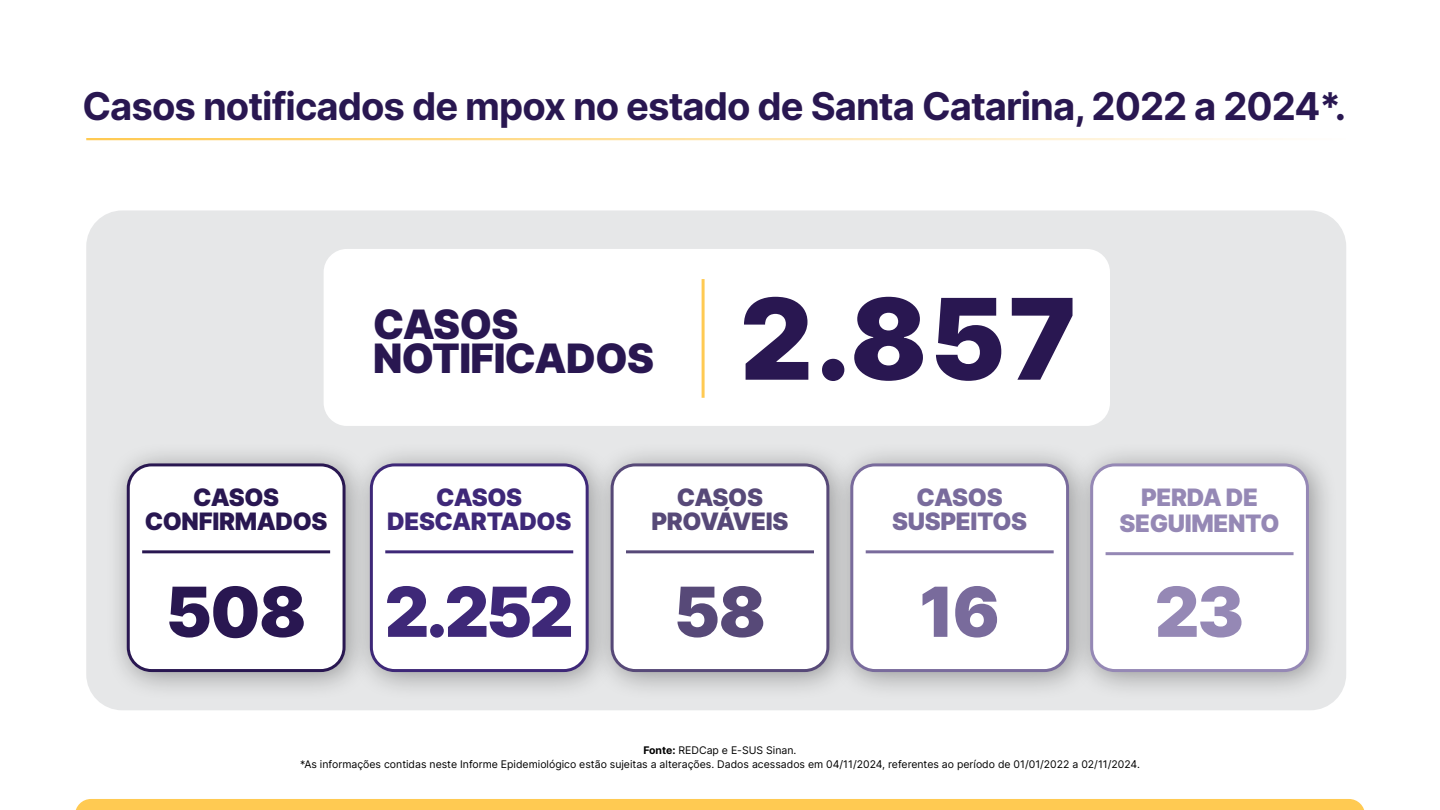
<style>
.page{position:relative;width:1440px;height:810px;background:#fff}
.page>*{position:absolute;margin:0;border:0;box-sizing:border-box;transform-origin:0 0}
.t1{font:900 112.5px "Inter";color:#291751}
.t2{font:900 69px "Inter";letter-spacing:-.035em;color:#3e2878}
.t3{font:900 69px "Inter";color:#574978}
.t4{font:900 69px "Inter";color:#796b9c}
.t5{font:900 69px "Inter";color:#9588b5}
.t6{font:900 40.5px/34.5px "Inter";letter-spacing:-.015em;color:#291751}
.t7{font:700 38.25px "Inter";letter-spacing:-.025em;color:#291751}
.t8{font:900 24px/26.2px "Inter";letter-spacing:-.015em;color:#9588b5;text-align:center}
.t9{font:900 24px/24px "Inter";letter-spacing:-.015em;color:#291751;text-align:center}
.t10{font:900 24px/24px "Inter";letter-spacing:-.015em;color:#3e2878;text-align:center}
.t11{font:900 24px/24px "Inter";letter-spacing:-.015em;color:#574978;text-align:center}
.t12{font:900 24px/24px "Inter";letter-spacing:-.015em;color:#796b9c;text-align:center}
.t13{font:10.5px/14.2px "Inter";color:#000;text-align:center}
.s1{color:#291751}
.s2{font-weight:700}
</style>
<div class="page">
<div style="left:86px;top:210px;width:1260px;height:500px;background:#e6e7e8;border-radius:36px"></div>
<div style="left:324px;top:249px;width:786px;height:177px;background:#fff;border-radius:23px"></div>
<div style="left:76px;top:799px;width:1288px;height:11px;background:#ffca52"></div>
<hr style="left:702px;top:279px;width:3px;height:119px;background:#ffca52">
<div style="left:589px;top:442px;width:269px;height:259px;background:#000;opacity:.35"></div>
<div style="left:612px;top:465px;width:216px;height:206px;background:#fff;border-radius:23px"></div>
<div style="left:611px;top:463px;width:218px;height:209px;border:3px solid #574978;border-radius:23px"></div>
<hr style="left:626px;top:550px;width:188px;height:3px;background:#574978">
<div style="left:829px;top:442px;width:269px;height:259px;background:#000;opacity:.35"></div>
<div style="left:852px;top:465px;width:216px;height:206px;background:#fff;border-radius:23px"></div>
<div style="left:850px;top:463px;width:219px;height:209px;border:3px solid #796b9c;border-radius:23px"></div>
<hr style="left:866px;top:550px;width:188px;height:3px;background:#796b9c">
<div style="left:105px;top:442px;width:270px;height:259px;background:#000;opacity:.35"></div>
<div style="left:128px;top:465px;width:216px;height:206px;background:#fff;border-radius:23px"></div>
<div style="left:127px;top:463px;width:219px;height:209px;border:3px solid #291751;border-radius:23px"></div>
<hr style="left:142px;top:550px;width:188px;height:3px;background:#291751">
<div style="left:348px;top:442px;width:270px;height:259px;background:#000;opacity:.35"></div>
<div style="left:371px;top:465px;width:216px;height:206px;background:#fff;border-radius:23px"></div>
<div style="left:370px;top:463px;width:219px;height:209px;border:3px solid #3e2878;border-radius:23px"></div>
<hr style="left:385px;top:550px;width:188px;height:3px;background:#3e2878">
<div style="left:1069px;top:442px;width:269px;height:259px;background:#000;opacity:.35"></div>
<div style="left:1092px;top:465px;width:215px;height:206px;background:#fff;border-radius:23px"></div>
<div style="left:1090px;top:463px;width:219px;height:209px;border:3px solid #9588b5;border-radius:23px"></div>
<hr style="left:1106px;top:552px;width:188px;height:3px;background:#9588b5">
<hr style="left:86px;top:138px;width:1260px;height:2px;background:#ffca52">
<h3 class="t7" style="left:82px;top:79px;width:1265px">Casos notificados de mpox no estado de Santa Catarina, 2022 a 2024*.</h3>
<h3 class="t9" style="left:145px;top:485px;width:184px">CASOS<br>CONFIRMADOS</h3>
<h3 class="t6" style="left:373px;top:306px;width:282px">CASOS<br>NOTIFICADOS</h3>
<h1 class="t1" style="left:740px;top:257px;width:338px">2.857</h1>
<h3 class="t10" style="left:387px;top:485px;width:186px">CASOS<br>DESCARTADOS</h3>
<h3 class="t11" style="left:652px;top:485px;width:138px">CASOS<br>PROVÁVEIS</h3>
<h3 class="t12" style="left:892px;top:485px;width:137px">CASOS<br>SUSPEITOS</h3>
<h2 class="t2" style="left:166px;top:562px;width:409px"><span class="s1">508</span> 2.252</h2>
<h2 class="t3" style="left:674px;top:562px;width:94px">58</h2>
<h2 class="t4" style="left:919px;top:562px;width:82px">16</h2>
<h3 class="t8" style="left:1119px;top:484px;width:162px">PERDA DE<br>SEGUIMENTO</h3>
<h2 class="t5" style="left:1155px;top:562px;width:91px">23</h2>
<p class="t13" style="left:300px;top:743px;width:841px"><span class="s2">Fonte:</span> REDCap e E-SUS Sinan.<br>*As informações contidas neste Informe Epidemiológico estão sujeitas a alterações. Dados acessados em 04/11/2024, referentes ao período de 01/01/2022 a 02/11/2024.</p>
</div>
